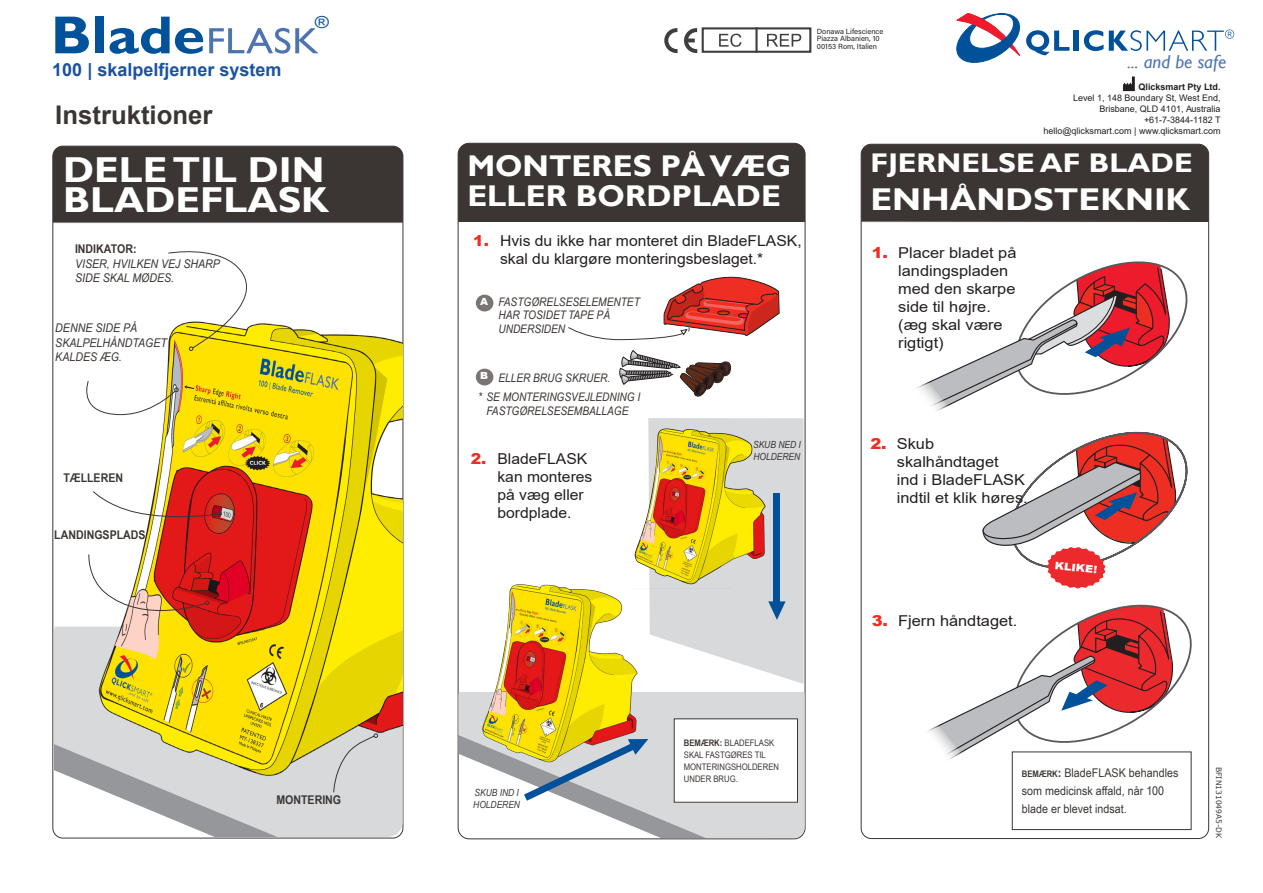
<style>
.page{position:relative;width:1263px;height:893px;background:#fff}
.page>*{position:absolute;margin:0;border:0;box-sizing:border-box;transform-origin:0 0}
.front_text{font:700 36px/30px "Gill Sans";color:#fff;scale:1.08 1}
.front_text-2{font:700 31.5px "Gill Sans";color:#fff;scale:1.09 1}
.front_text-3{font:700 30px/30px "Gill Sans";color:#fff;scale:1.05 1}
.front_text-4{font:700 27px "Gill Sans";color:#fff;scale:1.09 1}
.Heading2_back{font:700 25.65px "Arial";color:#3b3634}
.t1{font:italic 18.75px "Gill Sans";color:#4d74b2}
.t2{font:700 18px "Arial";color:#1a539e}
.t3{font:16.65px "Arial";color:#09539c;scale:1.16 1}
.front_text-5{font:15px/18px "Arial";color:#231f20;scale:1.09 1}
.front_text-6{font:15px/18px "Arial";color:#231f20;scale:1.05 1}
.front_text-7{font:italic 12px/14.4px "Arial Narrow";color:#3b3634;scale:1.08 1}
.Content{font:12px/18px "Arial Narrow";color:#3b3634;scale:1.09 1}
.front_text-8{font:700 12px "Arial Narrow";color:#3b3634;scale:1.08 1}
.front_text-9{font:italic 11.85px/13.5px "Arial Narrow";color:#3b3634;scale:1.05 1}
.front_text-10{font:900 10.35px "Arial";color:#fff;scale:1.09 1}
.front_text-11{font:italic 9.9px/12px "Arial Narrow";color:#3b3634;scale:1.05 1}
.front_text-12{font:italic 9.9px/12px "Arial Narrow";color:#3e3b3a;scale:1.05 1}
.front_text-13{font:900 9.9px "Arial";color:#fff;scale:1.05 1}
.t4{font:9px/10.8px "Arial";color:#231f20;text-align:right}
.Content-2{font:9px/12px "Arial Narrow";color:#3b3634;scale:1.05 1}
.t5{font:700 9px "Arial";color:#231f20}
.t6{font:7.5px "Acumin Pro";color:#231f20}
.references{font:7.5px "Verdana";color:#3b3634}
.s1{font-weight:700;font-style:normal}
.s2{font-weight:900;color:#ee2e22}
.s3{font-weight:700}
.s4{font-weight:700;font-size:9px}
</style>
<div class="page">
<div style="left:458px;top:143px;width:347px;height:79px;background:#3b3634"></div>
<svg style="left:619px;top:350px;width:112px;height:47px"></svg>
<div style="left:476px;top:295px;width:17px;height:16px;background:#7a7574;border-radius:50%"></div>
<div style="left:476px;top:369px;width:17px;height:16px;background:#7a7574;border-radius:50%"></div>
<div style="left:458px;top:692px;width:347px;height:146px;background:#d8d9db"></div>
<div style="left:674px;top:719px;width:123px;height:83px;background:#fff"></div>
<div style="left:674px;top:719px;width:124px;height:83px;border:1px solid #3b3634"></div>
<div style="left:861px;top:144px;width:348px;height:79px;background:#3b3634"></div>
<svg style="left:915px;top:261px;width:277px;height:544px"></svg>
<div style="left:1012px;top:752px;width:179px;height:78px;background:#fff"></div>
<div style="left:1012px;top:752px;width:179px;height:78px;border:1px solid #3b3634"></div>
<div style="left:54px;top:146px;width:349px;height:77px;background:#3b3634"></div>
<svg style="left:54px;top:627px;width:349px;height:210px;fill:#d8d9db"></svg>
<img style="left:93px;top:324px;width:309px;height:466px">
<svg style="left:167px;top:251px;width:106px;height:100px"></svg>
<svg style="left:88px;top:553px;width:121px;height:72px"></svg>
<svg style="left:93px;top:491px;width:129px;height:30px"></svg>
<svg style="left:86px;top:380px;width:93px;height:42px"></svg>
<svg style="left:333px;top:733px;width:45px;height:60px;background:#d2d2d2"></svg>
<svg style="left:55px;top:17px;width:34px;height:36px"></svg>
<div style="left:96px;top:17px;width:8px;height:36px;background:#01519b"></div>
<svg style="left:110px;top:17px;width:93px;height:37px"></svg>
<svg style="left:209px;top:28px;width:109px;height:26px"></svg>
<svg style="left:664px;top:28px;width:14px;height:25px"></svg>
<svg style="left:684px;top:27px;width:128px;height:27px"></svg>
<div style="left:1074px;top:31px;width:5px;height:20px;background:#01519a"></div>
<svg style="left:1084px;top:30px;width:19px;height:21px"></svg>
<svg style="left:1109px;top:30px;width:125px;height:21px"></svg>
<svg style="left:956px;top:13px;width:113px;height:50px"></svg>
<svg style="left:648px;top:418px;width:155px;height:266px"></svg>
<svg style="left:458px;top:699px;width:310px;height:139px"></svg>
<svg style="left:568px;top:276px;width:212px;height:65px"></svg>
<svg style="left:1123px;top:77px;width:12px;height:14px"></svg>
<img style="left:480px;top:584px;width:162px;height:183px">
<img style="left:634px;top:421px;width:134px;height:167px">
<p class="t2" style="left:52px;top:57px;width:231px">100 | skalpelfjerner system</p>
<p class="Heading2_back" style="left:55px;top:97px;width:159px">Instruktioner</p>
<p class="t3" style="left:315px;top:11px;width:14px">®</p>
<p class="front_text" style="left:63px;top:155px;width:248px">DELE TIL DIN<br>BLADEFLASK</p>
<p class="front_text-7" style="left:75px;top:242px;width:136px"><span class="s1">INDIKATOR:<br></span>VISER, HVILKEN VEJ SHARP<br>SIDE SKAL MØDES.</p>
<p class="front_text-7" style="left:55px;top:320px;width:105px">DENNE SIDE PÅ<br>SKALPELHÅNDTAGET<br>KALDES ÆG.</p>
<p class="front_text-8" style="left:64px;top:468px;width:57px">TÆLLEREN</p>
<p class="front_text-8" style="left:54px;top:526px;width:86px">LANDINGSPLADS</p>
<p class="front_text-8" style="left:276px;top:791px;width:62px">MONTERING</p>
<p class="front_text-3" style="left:467px;top:152px;width:310px">MONTERES PÅ VÆG<br>ELLER BORDPLADE</p>
<p class="front_text-6" style="left:500px;top:232px;width:289px;text-indent:-27px"><span class="s2">1.</span> Hvis du ikke har monteret din BladeFLASK, skal du klargøre monteringsbeslaget.*</p>
<p class="front_text-13" style="left:480px;top:294px;width:9px">A</p>
<p class="front_text-9" style="left:498px;top:295px;width:136px">FASTGØRELSESELEMENTET<br>HAR TOSIDET TAPE PÅ<br>UNDERSIDEN</p>
<p class="front_text-13" style="left:480px;top:368px;width:9px">B</p>
<p class="front_text-9" style="left:498px;top:370px;width:108px">ELLER BRUG SKRUER.</p>
<p class="front_text-9" style="left:478px;top:389px;width:156px;line-height:14.1px;text-align:center">* SE MONTERINGSVEJLEDNING I<br>FASTGØRELSESEMBALLAGE</p>
<p class="front_text-6" style="left:497px;top:450px;width:92px;text-indent:-27px"><span class="s2">2.</span> BladeFLASK kan monteres på væg eller bordplade.</p>
<p class="front_text-11" style="left:753px;top:439px;width:47px">SKUB NED I<br>HOLDEREN</p>
<p class="t6" style="left:817px;top:26px;width:68px">Donawa Lifescience</p>
<p class="t6" style="left:817px;top:33px;width:64px">Piazza Albanien, 10</p>
<p class="t6" style="left:817px;top:41px;width:62px">00153 Rom, Italien</p>
<p class="t1" style="left:1127px;top:50px;width:100px">... and be safe</p>
<p class="t5" style="left:1138px;top:81px;width:83px">Qlicksmart Pty Ltd.</p>
<p class="t4" style="left:1043px;top:93px;width:179px">Level 1, 148 Boundary St, West End,<br>Brisbane, QLD 4101, Australia +61-7-3844-1182 T<br>hello@qlicksmart.com | www.qlicksmart.com</p>
<p class="front_text-4" style="left:870px;top:147px;width:297px">FJERNELSE AF BLADE</p>
<p class="front_text-2" style="left:870px;top:181px;width:295px">ENHÅNDSTEKNIK</p>
<p class="front_text-5" style="left:898px;top:244px;width:110px;text-indent:-27px"><span class="s2">1.</span> Placer bladet på landingspladen med den skarpe side til højre. (æg skal være rigtigt)</p>
<p class="front_text-5" style="left:897px;top:434px;width:122px;text-indent:-27px"><span class="s2">2.</span> Skub skalhåndtaget<br>ind i BladeFLASK indtil et klik høres.</p>
<p class="front_text-10" style="left:1056px;top:558px;width:40px;rotate:6deg">KLIKE!</p>
<p class="front_text-5" style="left:872px;top:612px;width:135px"><span class="s2">3.</span> Fjern håndtaget.</p>
<p class="front_text-12" style="left:473px;top:786px;width:46px">SKUB IND I<br>HOLDEREN</p>
<p class="Content-2" style="left:684px;top:736px;width:92px"><span class="s3">BEMÆRK:</span> BLADEFLASK<br>SKAL FASTGØRES TIL<br>MONTERINGSHOLDEREN<br>UNDER BRUG.</p>
<p class="Content" style="left:1022px;top:763px;width:145px"><span class="s4">BEMÆRK</span><span class="s3">:</span> BladeFLASK behandles som medicinsk affald, når 100 blade er blevet indsat.</p>
<p class="references" style="left:1224px;top:767px;width:73px;rotate:90deg">BFIN131049A5-DK</p>
</div>
